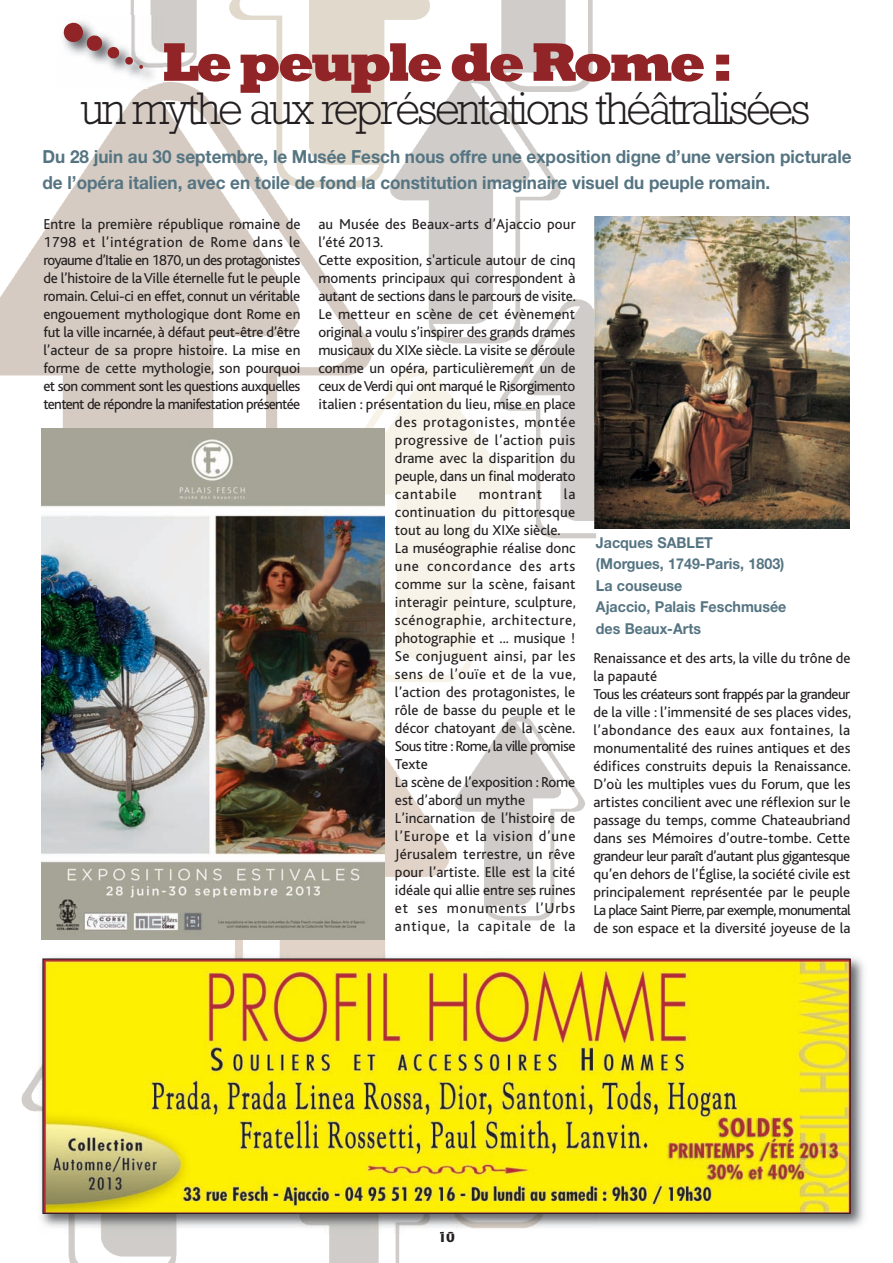
<style>
.page{position:relative;width:893px;height:1263px;background:#fff}
.page>*{position:absolute;margin:0;border:0;box-sizing:border-box;transform-origin:0 0}
.t1{font:800 55.2px "Rockwell";letter-spacing:-.07em;color:#912427;scale:.96 1}
.t2{font:300 46.35px "Rockwell";letter-spacing:-.055em;color:#231f20;scale:.96 1}
.t3{font:700 18px/25.8px "Helvetica Neue";color:#557482;scale:.95 1}
.t4{font:15px/18px "Bliss";color:#231f20}
.t5{font:700 15px/21.5px "Helvetica Neue";color:#557482;scale:.95 1}
.t6{font:15px "Bliss";letter-spacing:.05em;color:#231f20}
.t7{font:15px "Bliss";letter-spacing:-.02em;color:#231f20}
.t8{font:15px "Bliss";letter-spacing:-.03em;color:#231f20}
.t9{font:15px "Bliss";letter-spacing:.02em;color:#231f20}
.t10{font:15px "Bliss";letter-spacing:.03em;color:#231f20}
.t11{font:500 15px "Formata";color:#231f20}
</style>
<div class="page">
<img style="left:0;top:0;width:596px;height:1263px">
<img style="left:36px;top:951px;width:828px;height:283px">
<svg style="left:440px;top:1232px;width:14px;height:1px"></svg>
<img style="left:45px;top:960px;width:803px;height:252px">
<div style="left:43px;top:958px;width:807px;height:256px;border:1px solid #231f20"></div>
<img style="left:594px;top:217px;width:255px;height:312px">
<img style="left:42px;top:428px;width:342px;height:512px">
<img style="left:57px;top:16px;width:105px;height:72px">
<svg style="left:62px;top:21px;width:71px;height:44px"></svg>
<svg style="left:139px;top:65px;width:4px;height:4px"></svg>
<h1 class="t1" style="left:162px;top:43px;width:596px">Le peuple de Rome :</h1>
<h2 class="t2" style="left:81px;top:92px;width:762px">un mythe aux représentations théâtralisées</h2>
<p class="t3" style="left:43px;top:145px;width:853px">Du 28 juin au 30 septembre, le Musée Fesch nous offre une exposition digne d’une version picturale de l’opéra italien, avec en toile de fond la constitution imaginaire visuel du peuple romain.</p>
<p class="t4" style="left:43px;top:216px;width:259px;text-align:justify">Entre la première république romaine de 1798 et l’intégration de Rome dans le royaume d’Italie en 1870, un des protagonistes de l’histoire de la Ville éternelle fut le peuple romain. Celui-ci en effet, connut un véritable engouement mythologique dont Rome en fut la ville incarnée, à défaut peut-être d’être l’acteur de sa propre histoire. La mise en forme de cette mythologie, son pourquoi et son comment sont les questions auxquelles tentent de répondre la manifestation présentée</p>
<p class="t4" style="left:318px;top:216px;width:259px">au Musée des Beaux-arts d’Ajaccio pour</p>
<p class="t4" style="left:318px;top:234px;width:66px">l’été 2013.</p>
<p class="t4" style="left:318px;top:252px;width:259px">Cette exposition, s'articule autour de cinq</p>
<p class="t4" style="left:318px;top:270px;width:259px">moments principaux qui correspondent à</p>
<p class="t7" style="left:318px;top:290px;width:259px">autant de sections dans le parcours de visite.</p>
<p class="t9" style="left:318px;top:308px;width:258px">Le metteur en scène de cet évènement</p>
<p class="t4" style="left:318px;top:324px;width:258px">original a voulu s’inspirer des grands drames</p>
<p class="t4" style="left:318px;top:342px;width:258px">musicaux du XIXe siècle. La visite se déroule</p>
<p class="t4" style="left:318px;top:360px;width:259px">comme un opéra, particulièrement un de</p>
<p class="t8" style="left:318px;top:380px;width:258px">ceux de Verdi qui ont marqué le Risorgimento</p>
<p class="t4" style="left:318px;top:396px;width:259px">italien : présentation du lieu, mise en place</p>
<p class="t6" style="left:395px;top:416px;width:182px">des protagonistes, montée</p>
<p class="t10" style="left:395px;top:434px;width:182px">progressive de l’action puis</p>
<p class="t4" style="left:395px;top:450px;width:182px">drame avec la disparition du</p>
<p class="t4" style="left:395px;top:468px;width:182px">peuple, dans un final moderato</p>
<p class="t6" style="left:395px;top:488px;width:63px">cantabile</p>
<p class="t6" style="left:479px;top:488px;width:65px">montrant</p>
<p class="t4" style="left:395px;top:486px;width:182px;text-indent:169px">la continuation du pittoresque tout au long du XIXe siècle.<br>La muséographie réalise donc une concordance des arts comme sur la scène, faisant interagir peinture, sculpture, scénographie, architecture, photographie et ... musique !<br>Se conjuguent ainsi, par les sens de l’ouïe et de la vue, l’action des protagonistes, le rôle de basse du peuple et le décor chatoyant de la scène.<br>Sous titre : Rome, la ville promise<br>Texte<br>La scène de l’exposition : Rome est d’abord un mythe<br>L’incarnation de l’histoire de l’Europe et la vision d’une<br>Jérusalem terrestre, un rêve pour l’artiste. Elle est la cité idéale qui allie entre ses ruines et ses monuments l’Urbs antique, la capitale de la</p>
<p class="t5" style="left:596px;top:533px;width:202px">Jacques SABLET<br>(Morgues, 1749-Paris, 1803)<br>La couseuse<br>Ajaccio, Palais Feschmusée des Beaux-Arts</p>
<p class="t4" style="left:593px;top:650px;width:259px">Renaissance et des arts, la ville du trône de la papauté<br>Tous les créateurs sont frappés par la grandeur de la ville : l’immensité de ses places vides, l’abondance des eaux aux fontaines, la monumentalité des ruines antiques et des édifices construits depuis la Renaissance.<br>D’où les multiples vues du Forum, que les artistes concilient avec une réflexion sur le passage du temps, comme Chateaubriand dans ses Mémoires d’outre-tombe. Cette grandeur leur paraît d’autant plus gigantesque qu’en dehors de l’Église, la société civile est principalement représentée par le peuple La place Saint Pierre, par exemple, monumental de son espace et la diversité joyeuse de la</p>
<p class="t11" style="left:438px;top:1230px;width:18px">10</p>
</div>
